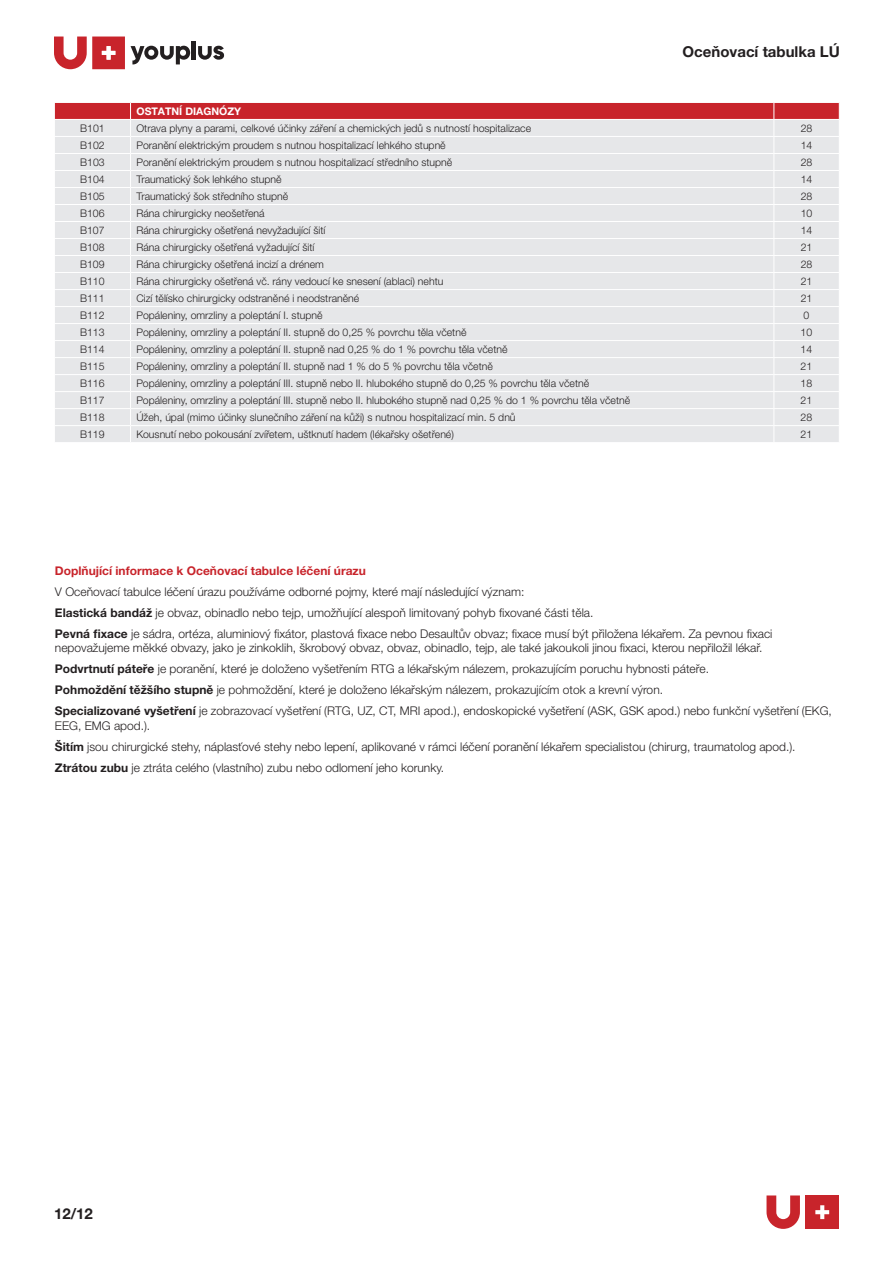
<style>
.page{position:relative;width:893px;height:1263px;background:#fff}
.page>*{position:absolute;margin:0;border:0;box-sizing:border-box;transform-origin:0 0}
.t1{font:700 15px "Helvetica Neue LT Pro";color:#231f20}
.t2{font:300 12px/21px "Helvetica Neue LT Pro";color:#231f20}
.t3{font:700 12px "Helvetica Neue LT Pro";color:#c8242b}
.t4{font:300 10.5px "Helvetica Neue LT Pro";color:#231f20}
.t5{font:700 10.5px "Helvetica Neue LT Pro";color:#fff}
.s1{font-weight:700}
</style>
<div class="page">
<svg style="left:54px;top:37px;width:71px;height:32px"></svg>
<hr style="left:192px;top:41px;width:4px;height:19px;background:#231f20">
<svg style="left:198px;top:46px;width:26px;height:14px"></svg>
<svg style="left:131px;top:46px;width:59px;height:18px"></svg>
<svg style="left:766px;top:1195px;width:34px;height:34px"></svg>
<div style="left:806px;top:1195px;width:33px;height:34px;background:#c8242b"></div>
<svg style="left:815px;top:1205px;width:14px;height:14px"></svg>
<svg style="left:54px;top:102px;width:786px;height:340px;background:#e6dfe1"></svg>
<hr style="left:54px;top:119px;width:77px;height:1px;background:#fff">
<hr style="left:131px;top:119px;width:643px;height:1px;background:#fff">
<hr style="left:774px;top:119px;width:66px;height:1px;background:#fff">
<p class="t5" style="left:137px;top:104px;width:106px">OSTATNÍ DIAGNÓZY</p>
<h1 class="t1" style="left:683px;top:43px;width:159px">Oceňovací tabulka LÚ</h1>
<p class="t4" style="left:80px;top:122px;width:26px">B101</p>
<p class="t4" style="left:137px;top:122px;width:396px">Otrava plyny a parami, celkové účinky záření a chemických jedů s nutností hospitalizace</p>
<p class="t4" style="left:801px;top:122px;width:13px">28</p>
<p class="t4" style="left:80px;top:139px;width:26px">B102</p>
<p class="t4" style="left:137px;top:139px;width:311px">Poranění elektrickým proudem s nutnou hospitalizací lehkého stupně</p>
<p class="t4" style="left:801px;top:139px;width:13px">14</p>
<p class="t4" style="left:80px;top:156px;width:26px">B103</p>
<p class="t4" style="left:137px;top:156px;width:317px">Poranění elektrickým proudem s nutnou hospitalizací středního stupně</p>
<p class="t4" style="left:801px;top:156px;width:13px">28</p>
<p class="t4" style="left:80px;top:173px;width:26px">B104</p>
<p class="t4" style="left:136px;top:173px;width:147px">Traumatický šok lehkého stupně</p>
<p class="t4" style="left:801px;top:173px;width:13px">14</p>
<p class="t4" style="left:80px;top:190px;width:26px">B105</p>
<p class="t4" style="left:136px;top:190px;width:153px">Traumatický šok středního stupně</p>
<p class="t4" style="left:801px;top:190px;width:13px">28</p>
<p class="t4" style="left:80px;top:207px;width:26px">B106</p>
<p class="t4" style="left:136px;top:207px;width:130px">Rána chirurgicky neošetřená</p>
<p class="t4" style="left:801px;top:207px;width:13px">10</p>
<p class="t4" style="left:80px;top:224px;width:26px">B107</p>
<p class="t4" style="left:136px;top:224px;width:191px">Rána chirurgicky ošetřená nevyžadující šití</p>
<p class="t4" style="left:801px;top:224px;width:13px">14</p>
<p class="t4" style="left:80px;top:241px;width:26px">B108</p>
<p class="t4" style="left:136px;top:241px;width:179px">Rána chirurgicky ošetřená vyžadující šití</p>
<p class="t4" style="left:801px;top:241px;width:13px">21</p>
<p class="t4" style="left:80px;top:258px;width:26px">B109</p>
<p class="t4" style="left:136px;top:258px;width:189px">Rána chirurgicky ošetřená incizí a drénem</p>
<p class="t4" style="left:801px;top:258px;width:13px">28</p>
<p class="t4" style="left:80px;top:275px;width:26px">B110</p>
<p class="t4" style="left:136px;top:275px;width:308px">Rána chirurgicky ošetřená vč. rány vedoucí ke snesení (ablaci) nehtu</p>
<p class="t4" style="left:801px;top:275px;width:13px">21</p>
<p class="t4" style="left:80px;top:292px;width:26px">B111</p>
<p class="t4" style="left:136px;top:292px;width:224px">Cizí tělísko chirurgicky odstraněné i neodstraněné</p>
<p class="t4" style="left:801px;top:292px;width:13px">21</p>
<p class="t4" style="left:80px;top:309px;width:26px">B112</p>
<p class="t4" style="left:136px;top:309px;width:188px">Popáleniny, omrzliny a poleptání I. stupně</p>
<p class="t4" style="left:804px;top:309px;width:7px">0</p>
<p class="t4" style="left:80px;top:326px;width:26px">B113</p>
<p class="t4" style="left:136px;top:326px;width:332px">Popáleniny, omrzliny a poleptání II. stupně do 0,25 % povrchu těla včetně</p>
<p class="t4" style="left:801px;top:326px;width:13px">10</p>
<p class="t4" style="left:80px;top:343px;width:26px">B114</p>
<p class="t4" style="left:136px;top:343px;width:373px">Popáleniny, omrzliny a poleptání II. stupně nad 0,25 % do 1 % povrchu těla včetně</p>
<p class="t4" style="left:801px;top:343px;width:13px">14</p>
<p class="t4" style="left:80px;top:360px;width:26px">B115</p>
<p class="t4" style="left:136px;top:360px;width:358px">Popáleniny, omrzliny a poleptání II. stupně nad 1 % do 5 % povrchu těla včetně</p>
<p class="t4" style="left:801px;top:360px;width:13px">21</p>
<p class="t4" style="left:80px;top:377px;width:26px">B116</p>
<p class="t4" style="left:136px;top:377px;width:454px">Popáleniny, omrzliny a poleptání III. stupně nebo II. hlubokého stupně do 0,25 % povrchu těla včetně</p>
<p class="t4" style="left:801px;top:377px;width:13px">18</p>
<p class="t4" style="left:80px;top:394px;width:26px">B117</p>
<p class="t4" style="left:136px;top:394px;width:495px">Popáleniny, omrzliny a poleptání III. stupně nebo II. hlubokého stupně nad 0,25 % do 1 % povrchu těla včetně</p>
<p class="t4" style="left:801px;top:394px;width:13px">21</p>
<p class="t4" style="left:80px;top:411px;width:26px">B118</p>
<p class="t4" style="left:136px;top:411px;width:381px">Úžeh, úpal (mimo účinky slunečního záření na kůži) s nutnou hospitalizací min. 5 dnů</p>
<p class="t4" style="left:801px;top:411px;width:13px">28</p>
<p class="t4" style="left:80px;top:428px;width:26px">B119</p>
<p class="t4" style="left:136px;top:428px;width:319px">Kousnutí nebo pokousání zvířetem, uštknutí hadem (lékařsky ošetřené)</p>
<p class="t4" style="left:801px;top:428px;width:13px">21</p>
<p class="t3" style="left:55px;top:563px;width:313px">Doplňující informace k Oceňovací tabulce léčení úrazu</p>
<p class="t2" style="left:55px;top:581px;width:719px">V Oceňovací tabulce léčení úrazu používáme odborné pojmy, které mají následující význam:<br><span class="s1">Elastická bandáž</span> je obvaz, obinadlo nebo tejp, umožňující alespoň limitovaný pohyb fixované části těla.<br><span class="s1">Pevná fixace</span> je sádra, ortéza, aluminiový fixátor, plastová fixace nebo Desaultův obvaz; fixace musí být přiložena lékařem. Za pevnou fixaci</p>
<p class="t2" style="left:55px;top:637px;width:778px">nepovažujeme měkké obvazy, jako je zinkoklih, škrobový obvaz, obvaz, obinadlo, tejp, ale také jakoukoli jinou fixaci, kterou nepřiložil lékař.<br><span class="s1">Podvrtnutí páteře</span> je poranění, které je doloženo vyšetřením RTG a lékařským nálezem, prokazujícím poruchu hybnosti páteře.<br><span class="s1">Pohmoždění těžšího stupně</span> je pohmoždění, které je doloženo lékařským nálezem, prokazujícím otok a krevní výron.<br><span class="s1">Specializované vyšetření</span> je zobrazovací vyšetření (RTG, UZ, CT, MRI apod.), endoskopické vyšetření (ASK, GSK apod.) nebo funkční vyšetření (EKG,</p>
<p class="t2" style="left:55px;top:714px;width:742px">EEG, EMG apod.).<br><span class="s1">Šitím</span> jsou chirurgické stehy, náplasťové stehy nebo lepení, aplikované v rámci léčení poranění lékařem specialistou (chirurg, traumatolog apod.).<br><span class="s1">Ztrátou zubu</span> je ztráta celého (vlastního) zubu nebo odlomení jeho korunky.</p>
<h1 class="t1" style="left:54px;top:1204px;width:40px">12/12</h1>
</div>
